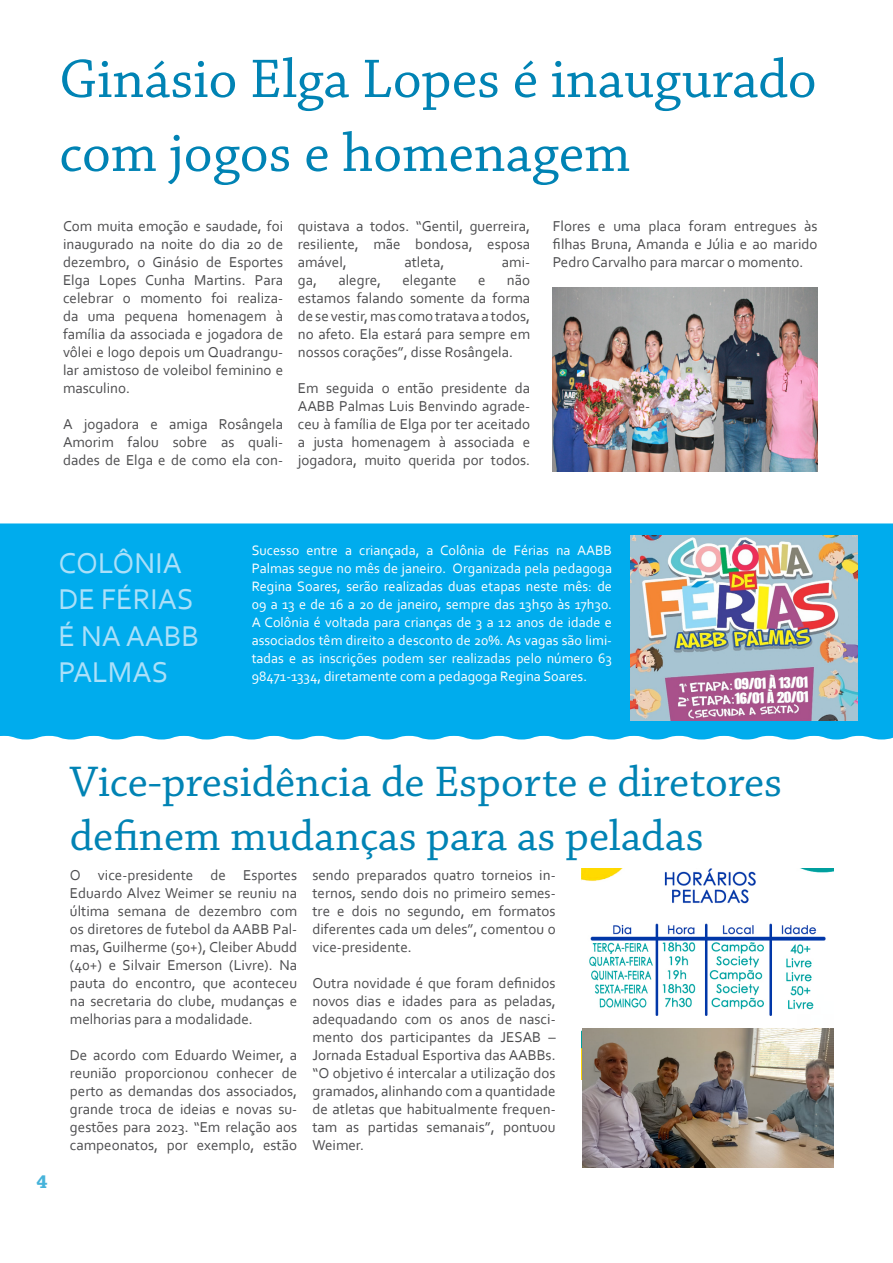
<style>
.page{position:relative;width:893px;height:1263px;background:#fff}
.page>*{position:absolute;margin:0;border:0;box-sizing:border-box;transform-origin:0 0}
.t1{font:57.15px/73.9px "Chaparral Pro";color:#0083b4}
.t2{font:45px/54px "Chaparral Pro";color:#0083b4}
.t3{font:30px/36px "Corbel";color:#abe0f9}
.t4{font:700 19.8px "Chaparral Pro";color:#46b3da}
.t5{font:15px/18px "Corbel";color:#4d4d4f;text-align:justify}
.t6{font:14.25px/18px "Corbel";color:#fff;text-align:justify}
</style>
<div class="page">
<img style="left:553px;top:288px;width:264px;height:183px">
<div style="left:0;top:523px;width:893px;height:216px;background:#00aced"></div>
<img style="left:582px;top:868px;width:252px;height:148px">
<img style="left:630px;top:535px;width:228px;height:185px">
<img style="left:582px;top:1028px;width:252px;height:139px">
<h1 class="t1" style="left:59px;top:44px;width:759px">Ginásio Elga Lopes é inaugurado com jogos e homenagem</h1>
<p class="t5" style="left:63px;top:217px;width:222px">Com muita emoção e saudade, foi inaugurado na noite do dia 20 de dezembro, o Ginásio de Esportes Elga Lopes Cunha Martins. Para celebrar o momento foi realiza&shy;da uma pequena homenagem à família da associada e jogadora de vôlei e logo depois um Quadrangu&shy;lar amistoso de voleibol feminino e masculino.</p>
<p class="t5" style="left:63px;top:415px;width:222px">A jogadora e amiga Rosângela Amorim falou sobre as quali&shy;dades de Elga e de como ela con-</p>
<p class="t5" style="left:298px;top:217px;width:234px">quistava a todos. “Gentil, guerreira, resiliente, mãe bondosa, esposa amável,</p>
<p class="t5" style="left:404px;top:253px;width:42px">atleta,</p>
<p class="t5" style="left:502px;top:253px;width:30px">ami-</p>
<p class="t5" style="left:298px;top:271px;width:21px">ga,</p>
<p class="t5" style="left:338px;top:271px;width:44px">alegre,</p>
<p class="t5" style="left:402px;top:271px;width:56px">elegante</p>
<p class="t5" style="left:478px;top:271px;width:9px">e</p>
<p class="t5" style="left:298px;top:271px;width:234px;text-indent:209px">não estamos falando somente da forma de se vestir, mas como tratava a todos, no afeto. Ela estará para sempre em nossos corações”, disse Rosângela.</p>
<p class="t5" style="left:298px;top:379px;width:234px">Em seguida o então presidente da AABB Palmas Luis Benvindo agrade&shy;ceu à família de Elga por ter aceitado a justa homenagem à associada e jogadora, muito querida por todos.</p>
<p class="t5" style="left:553px;top:217px;width:266px">Flores e uma placa foram entregues às filhas Bruna, Amanda e Júlia e ao marido Pedro Carvalho para marcar o momento.</p>
<h3 class="t3" style="left:58px;top:545px;width:142px">COLÔNIA<br>DE FÉRIAS<br>É NA AABB<br>PALMAS</h3>
<p class="t6" style="left:252px;top:541px;width:362px">Sucesso entre a criançada, a Colônia de Férias na AABB Palmas segue no mês de janeiro. Organizada pela pedagoga Regina Soares, serão realizadas duas etapas neste mês: de 09 a 13 e de 16 a 20 de janeiro, sempre das 13h50 às 17h30.<br>A Colônia é voltada para crianças de 3 a 12 anos de idade e associados têm direito a desconto de 20%. As vagas são limi&shy;tadas e as inscrições podem ser realizadas pelo número 63<br>98471-1334, diretamente com a pedagoga Regina Soares.</p>
<h3 class="t4" style="left:36px;top:1170px;width:13px">4</h3>
<h2 class="t2" style="left:70px;top:757px;width:714px">Vice-presidência de Esporte e diretores definem mudanças para as peladas</h2>
<p class="t5" style="left:70px;top:865px;width:229px">O vice-presidente de Esportes Eduardo Alvez Weimer se reuniu na última semana de dezembro com os diretores de futebol da AABB Pal&shy;mas, Guilherme (50+), Cleiber Abudd (40+) e Silvair Emerson (Livre). Na pauta do encontro, que aconteceu na secretaria do clube, mudanças e melhorias para a modalidade.</p>
<p class="t5" style="left:70px;top:1045px;width:229px">De acordo com Eduardo Weimer, a reunião proporcionou conhecer de perto as demandas dos associados, grande troca de ideias e novas su&shy;gestões para 2023. “Em relação aos campeonatos, por exemplo, estão</p>
<p class="t5" style="left:312px;top:865px;width:245px">sendo preparados quatro torneios in&shy;ternos, sendo dois no primeiro semes&shy;tre e dois no segundo, em formatos diferentes cada um deles”, comentou o vice-presidente.</p>
<p class="t5" style="left:312px;top:973px;width:245px">Outra novidade é que foram definidos novos dias e idades para as peladas, adequadando com os anos de nasci&shy;mento dos participantes da JESAB – Jornada Estadual Esportiva das AABBs. “O objetivo é intercalar a utilização dos gramados, alinhando com a quantidade de atletas que habitualmente frequen&shy;tam as partidas semanais”, pontuou Weimer.</p>
</div>
